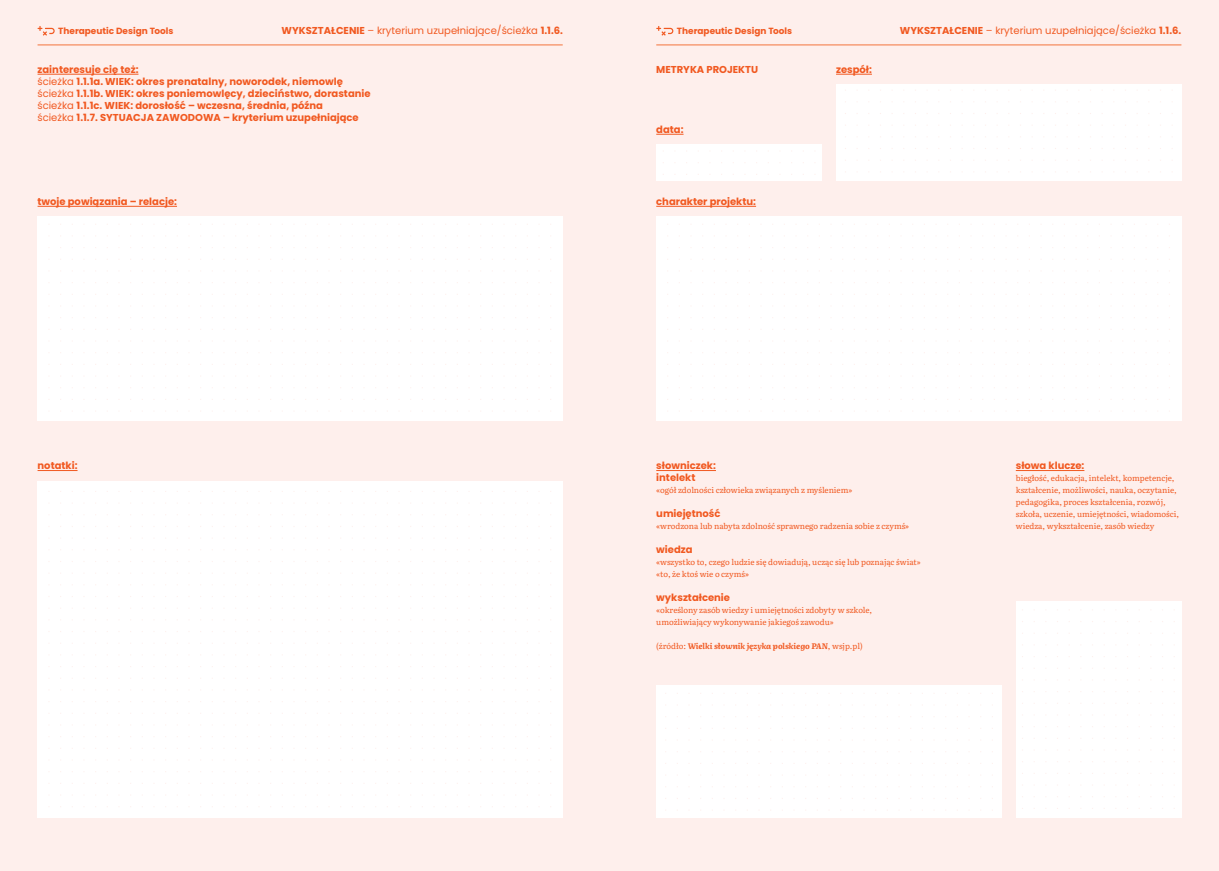
<style>
.page{position:relative;width:1219px;height:871px;background:#fff}
.page>*{position:absolute;margin:0;border:0;box-sizing:border-box;transform-origin:0 0}
.POPPINS_REGULAR{font:700 10px "Poppins";color:#f15921}
._1_TOP_HEAD_POPPINS_REGULAR{font:10px "Poppins";color:#f15921}
._1_H_1_Orange_UNDER{font:700 10px "Poppins";color:#f15921}
._2_H_2_Orange_BOLD{font:700 10px "Poppins";color:#f15921}
.t1{font:700 8.9px "Poppins";color:#f15921}
.Body_TXT_Orange_NO_DROP_4mm{font:8px/12px "Literata";color:#f15921}
.Body_TXT_Orange_DROP_4mm{font:8px/12px "Literata";color:#f15921}
.Body_TXT_Orange_NO_DROP_4mm-2{font:italic 8px "Literata";letter-spacing:-.01em;color:#f15921}
.s1{font-weight:700}
.s2{font-weight:400}
.s3{font-style:normal}
</style>
<div class="page">
<div style="left:0;top:0;width:1219px;height:870px;background:#feefec"></div>
<div style="left:38px;top:481px;width:525px;height:336px;background:#fff"></div>
<hr style="left:656px;top:45px;width:525px;height:1px;background:#f3733c">
<hr style="left:38px;top:45px;width:525px;height:1px;background:#f3733c">
<svg style="left:656px;top:26px;width:17px;height:10px"></svg>
<svg style="left:38px;top:26px;width:17px;height:10px"></svg>
<hr style="left:38px;top:470px;width:40px;height:1px;background:#f15921">
<hr style="left:38px;top:206px;width:139px;height:1px;background:#f15921">
<div style="left:38px;top:217px;width:525px;height:204px;background:#fff"></div>
<div style="left:656px;top:217px;width:525px;height:204px;background:#fff"></div>
<div style="left:836px;top:85px;width:345px;height:96px;background:#fff"></div>
<div style="left:656px;top:145px;width:166px;height:36px;background:#fff"></div>
<div style="left:656px;top:685px;width:346px;height:132px;background:#fff"></div>
<div style="left:1016px;top:601px;width:165px;height:216px;background:#fff"></div>
<svg style="left:656px;top:134px;width:27px;height:1px"></svg>
<hr style="left:836px;top:74px;width:36px;height:1px;background:#f15921">
<hr style="left:656px;top:206px;width:100px;height:1px;background:#f15921">
<hr style="left:38px;top:74px;width:100px;height:1px;background:#f15921">
<hr style="left:656px;top:470px;width:60px;height:1px;background:#f15921">
<hr style="left:1016px;top:470px;width:68px;height:1px;background:#f15921">
<p class="_1_TOP_HEAD_POPPINS_REGULAR" style="left:282px;top:25px;width:283px"><span class="s1">WYKSZTAŁCENIE</span> – kryterium uzupełniające/ścieżka <span class="s1">1.1.6.</span></p>
<p class="t1" style="left:58px;top:26px;width:117px">Therapeutic Design Tools</p>
<p class="t1" style="left:677px;top:26px;width:117px">Therapeutic Design Tools</p>
<p class="POPPINS_REGULAR" style="left:656px;top:63px;width:103px">METRYKA PROJEKTU</p>
<p class="_1_H_1_Orange_UNDER" style="left:38px;top:63px;width:102px">zainteresuje cię też:</p>
<p class="POPPINS_REGULAR" style="left:38px;top:75px;width:307px"><span class="s2">ścieżka</span> 1.1.1a. WIEK: okres prenatalny, noworodek, niemowlę</p>
<p class="POPPINS_REGULAR" style="left:38px;top:87px;width:335px"><span class="s2">ścieżka</span> 1.1.1b. WIEK: okres poniemowlęcy, dzieciństwo, dorastanie</p>
<p class="POPPINS_REGULAR" style="left:38px;top:99px;width:287px"><span class="s2">ścieżka</span> 1.1.1c. WIEK: dorosłość – wczesna, średnia, późna</p>
<p class="POPPINS_REGULAR" style="left:38px;top:111px;width:323px"><span class="s2">ścieżka</span> 1.1.7. SYTUACJA ZAWODOWA – kryterium uzupełniające</p>
<p class="POPPINS_REGULAR" style="left:656px;top:123px;width:29px">data:</p>
<p class="POPPINS_REGULAR" style="left:38px;top:195px;width:141px">twoje powiązania – relacje:</p>
<p class="POPPINS_REGULAR" style="left:656px;top:195px;width:101px">charakter projektu:</p>
<p class="POPPINS_REGULAR" style="left:836px;top:63px;width:37px">zespół:</p>
<p class="_1_TOP_HEAD_POPPINS_REGULAR" style="left:900px;top:25px;width:283px"><span class="s1">WYKSZTAŁCENIE</span> – kryterium uzupełniające/ścieżka <span class="s1">1.1.6.</span></p>
<p class="POPPINS_REGULAR" style="left:38px;top:459px;width:41px">notatki:</p>
<p class="_1_H_1_Orange_UNDER" style="left:656px;top:459px;width:61px">słowniczek:</p>
<p class="_2_H_2_Orange_BOLD" style="left:656px;top:471px;width:41px">intelekt</p>
<p class="Body_TXT_Orange_NO_DROP_4mm" style="left:656px;top:483px;width:198px">«ogół zdolności człowieka związanych z myśleniem»</p>
<p class="_2_H_2_Orange_BOLD" style="left:656px;top:507px;width:66px">umiejętność</p>
<p class="Body_TXT_Orange_NO_DROP_4mm" style="left:656px;top:519px;width:254px">«wrodzona lub nabyta zdolność sprawnego radzenia sobie z czymś»</p>
<p class="_2_H_2_Orange_BOLD" style="left:656px;top:543px;width:38px">wiedza</p>
<p class="Body_TXT_Orange_NO_DROP_4mm" style="left:656px;top:555px;width:266px">«wszystko to, czego ludzie się dowiadują, ucząc się lub poznając świat»</p>
<p class="Body_TXT_Orange_NO_DROP_4mm" style="left:656px;top:567px;width:94px">«to, że ktoś wie o czymś»</p>
<p class="_2_H_2_Orange_BOLD" style="left:656px;top:591px;width:75px">wykształcenie</p>
<p class="Body_TXT_Orange_NO_DROP_4mm" style="left:656px;top:603px;width:217px">«określony zasób wiedzy i umiejętności zdobyty w szkole, umożliwiający wykonywanie jakiegoś zawodu»</p>
<p class="Body_TXT_Orange_NO_DROP_4mm-2" style="left:656px;top:640px;width:208px"><span class="s3">(źródło:</span> Wielki słownik języka polskiego PAN<span class="s3">, wsjp.pl)</span></p>
<p class="_1_H_1_Orange_UNDER" style="left:1016px;top:459px;width:70px">słowa klucze:</p>
<p class="Body_TXT_Orange_DROP_4mm" style="left:1016px;top:471px;width:165px">biegłość, edukacja, intelekt, kompetencje, kształcenie, możliwości, nauka, oczytanie, pedagogika, proces kształcenia, rozwój, szkoła, uczenie, umiejętności, wiadomości, wiedza, wykształcenie, zasób wiedzy</p>
</div>
